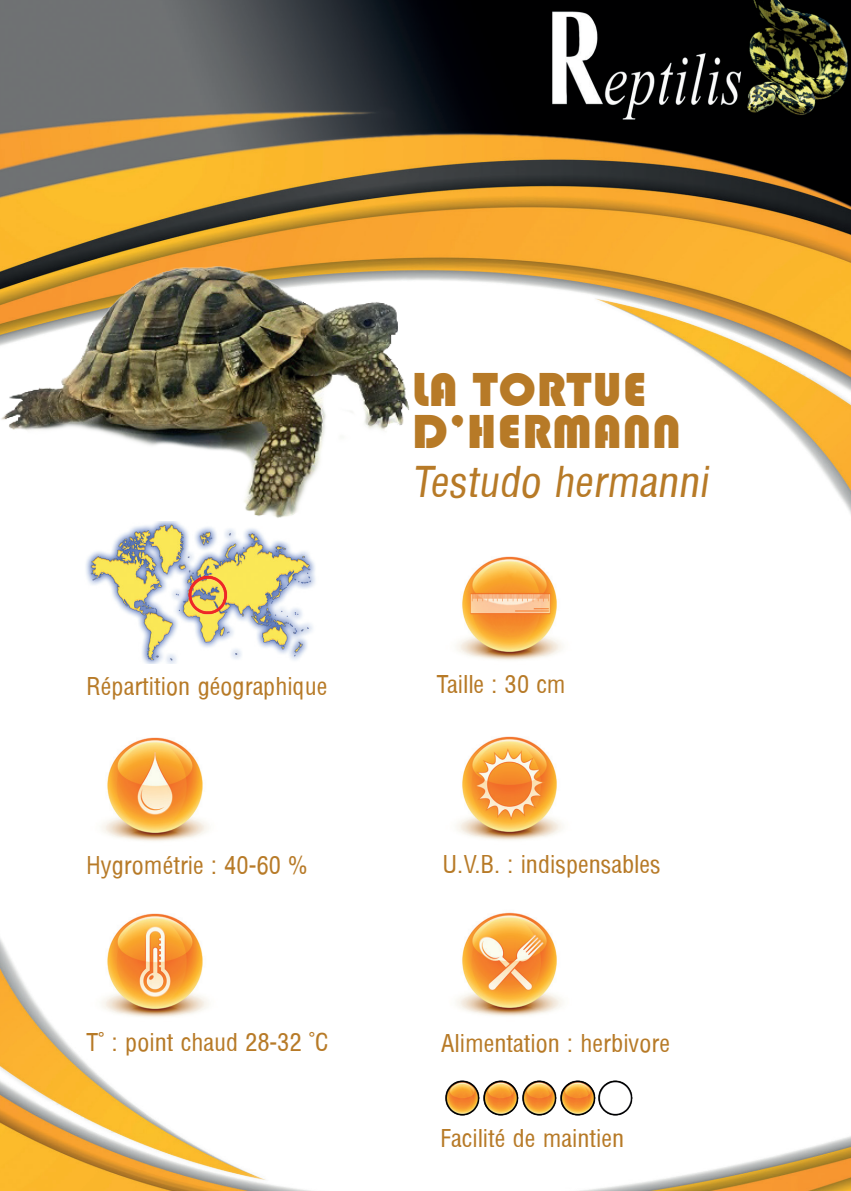
<style>
.page{position:relative;width:851px;height:1191px;background:#fff}
.page>*{position:absolute;margin:0;border:0;box-sizing:border-box;transform-origin:0 0}
.t1{font:48px/41.6px "Blimpo";color:#b77a27}
.t2{font:41.6px "Arena Condensed";color:#b77a27}
.t3{font:24px "Arena Condensed";color:#b77a27}
</style>
<div class="page">
<img style="left:0;top:0;width:850px;height:1191px">
<img style="left:441px;top:717px;width:137px;height:137px">
<img style="left:86px;top:719px;width:137px;height:136px">
<img style="left:86px;top:894px;width:137px;height:137px">
<img style="left:441px;top:896px;width:137px;height:134px">
<img style="left:443px;top:1078px;width:192px;height:39px">
<img style="left:441px;top:537px;width:137px;height:137px">
<img style="left:0;top:217px;width:448px;height:328px">
<img style="left:72px;top:522px;width:260px;height:141px">
<img style="left:187px;top:573px;width:42px;height:43px">
<p class="t3" style="left:86px;top:672px;width:243px">Répartition géographique</p>
<h1 class="t1" style="left:411px;top:369px;width:271px">LA TORTUE<br>D’HERMANN</h1>
<h2 class="t2" style="left:411px;top:458px;width:304px">Testudo hermanni</h2>
<p class="t3" style="left:437px;top:671px;width:130px">Taille : 30 cm</p>
<p class="t3" style="left:86px;top:851px;width:223px">Hygrométrie : 40-60 %</p>
<p class="t3" style="left:442px;top:850px;width:220px">U.V.B. : indispensables</p>
<p class="t3" style="left:86px;top:1028px;width:243px">T° : point chaud 28-32 °C</p>
<p class="t3" style="left:441px;top:1029px;width:230px">Alimentation : herbivore</p>
<p class="t3" style="left:440px;top:1124px;width:185px">Facilité de maintien</p>
</div>
